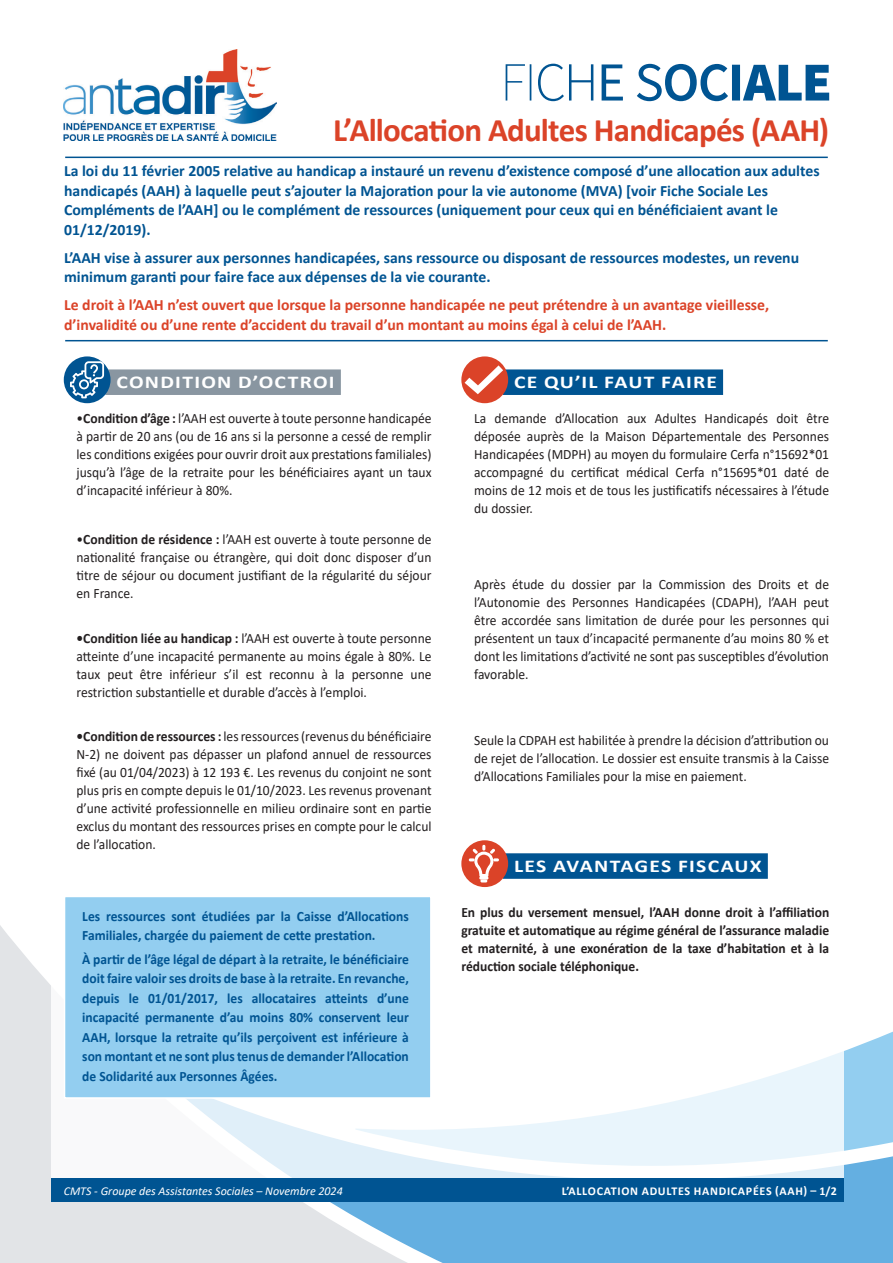
<style>
.page{position:relative;width:893px;height:1263px;background:#fff}
.page>*{position:absolute;margin:0;border:0;box-sizing:border-box;transform-origin:0 0}
.t1{font:700 33px "Calibri";letter-spacing:-.025em;color:#db4328}
.texte_fiche{font:700 18px "Calibri";letter-spacing:.06em;color:#fff;scale:1.2 1}
.sous_titre_barette_grise{font:700 18px "Calibri";letter-spacing:.06em;color:#fff;scale:1.2 1}
.sous_titre_barette_bleue{font:700 18px "Calibri";letter-spacing:.055em;color:#fff;scale:1.2 1}
.Texte_chapeau{font:700 15.75px/19.5px "Calibri";color:#005492}
.Texte_chapeau-2{font:700 15.75px/19.5px "Calibri";color:#db4328}
.texte_fiche-2{font:14.25px/18px "Calibri";color:#231f20;text-align:justify;scale:.95 1}
.texte_encadré_bleu{font:700 14.25px/19.5px "Calibri";color:#005492;scale:.95 1}
.texte_fiche-3{font:700 14.25px/18px "Calibri";color:#231f20;text-align:justify;scale:.95 1}
.t2{font:italic 12px "Calibri";color:#fff}
.t3{font:700 12px "Calibri";letter-spacing:.06em;color:#fff}
.s1{font-weight:700}
</style>
<div class="page">
<svg style="left:0;top:840px;width:893px;height:423px"></svg>
<svg style="left:51px;top:848px;width:792px;height:331px"></svg>
<div style="left:51px;top:1179px;width:792px;height:23px;background:#005492"></div>
<img style="left:64px;top:50px;width:212px;height:90px">
<svg style="left:506px;top:64px;width:323px;height:37px"></svg>
<div style="left:105px;top:369px;width:236px;height:26px;background:#8996a1"></div>
<svg style="left:64px;top:356px;width:47px;height:47px"></svg>
<svg style="left:70px;top:361px;width:34px;height:37px"></svg>
<div style="left:503px;top:369px;width:220px;height:26px;background:#005492"></div>
<div style="left:503px;top:853px;width:265px;height:26px;background:#005492"></div>
<div style="left:461px;top:356px;width:47px;height:47px;background:#db4328;border-radius:50%"></div>
<svg style="left:465px;top:365px;width:38px;height:29px"></svg>
<div style="left:461px;top:840px;width:47px;height:47px;background:#db4328;border-radius:50%"></div>
<svg style="left:469px;top:845px;width:30px;height:37px"></svg>
<hr style="left:65px;top:157px;width:763px;height:1px;background:#005492">
<hr style="left:65px;top:340px;width:763px;height:1px;background:#005492">
<div style="left:65px;top:896px;width:366px;height:202px;background:#93cef0"></div>
<div style="left:64px;top:896px;width:368px;height:203px;border:2px solid #fff"></div>
<p class="t1" style="left:333px;top:107px;width:498px">L’Allocation Adultes Handicapés (AAH)</p>
<p class="Texte_chapeau" style="left:64px;top:161px;width:757px">La loi du 11 février 2005 relative au handicap a instauré un revenu d’existence composé d’une allocation aux adultes handicapés (AAH) à laquelle peut s’ajouter la Majoration pour la vie autonome (MVA) [voir Fiche Sociale Les Compléments de l’AAH] ou le complément de ressources (uniquement pour ceux qui en bénéficiaient avant le 01/12/2019).</p>
<p class="Texte_chapeau" style="left:64px;top:248px;width:737px">L’AAH vise à assurer aux personnes handicapées, sans ressource ou disposant de ressources modestes, un revenu minimum garanti pour faire face aux dépenses de la vie courante.</p>
<p class="Texte_chapeau-2" style="left:64px;top:295px;width:707px">Le droit à l’AAH n’est ouvert que lorsque la personne handicapée ne peut prétendre à un avantage vieillesse, d’invalidité ou d’une rente d’accident du travail d’un montant au moins égal à celui de l’AAH.</p>
<p class="sous_titre_barette_grise" style="left:116px;top:369px;width:183px">CONDITION D’OCTROI</p>
<p class="texte_fiche-2" style="left:77px;top:409px;width:375px">•<span class="s1">Condition d’âge :</span> l’AAH est ouverte à toute personne handicapée à partir de 20 ans (ou de 16 ans si la personne a cessé de remplir les conditions exigées pour ouvrir droit aux prestations familiales) jusqu’à l’âge de la retraite pour les bénéficiaires ayant un taux d’incapacité inférieur à 80%.</p>
<p class="texte_fiche-2" style="left:77px;top:530px;width:375px">•<span class="s1">Condition de résidence :</span> l’AAH est ouverte à toute personne de nationalité française ou étrangère, qui doit donc disposer d’un titre de séjour ou document justifiant de la régularité du séjour en France.</p>
<p class="texte_fiche-2" style="left:77px;top:628px;width:375px"><span class="s1">•Condition liée au handicap :</span> l’AAH est ouverte à toute personne atteinte d’une incapacité permanente au moins égale à 80%. Le taux peut être inférieur s’il est reconnu à la personne une restriction substantielle et durable d’accès à l’emploi.</p>
<p class="texte_fiche-2" style="left:77px;top:727px;width:375px"><span class="s1">•Condition de ressources :</span> les ressources (revenus du bénéficiaire N-2) ne doivent pas dépasser un plafond annuel de ressources fixé (au 01/04/2023) à 12 193 €. Les revenus du conjoint ne sont plus pris en compte depuis le 01/10/2023. Les revenus provenant d’une activité professionnelle en milieu ordinaire sont en partie exclus du montant des ressources prises en compte pour le calcul de l’allocation.</p>
<p class="texte_encadré_bleu" style="left:82px;top:906px;width:345px">Les ressources sont étudiées par la Caisse d’Allocations<br>Familiales, chargée du paiement de cette prestation.</p>
<p class="texte_encadré_bleu" style="left:82px;top:949px;width:345px;text-align:justify">À partir de l’âge légal de départ à la retraite, le bénéficiaire doit faire valoir ses droits de base à la retraite. En revanche, depuis le 01/01/2017, les allocataires atteints d’une incapacité permanente d’au moins 80% conservent leur AAH, lorsque la retraite qu’ils perçoivent est inférieure à son montant et ne sont plus tenus de demander l’Allocation de Solidarité aux Personnes Âgées.</p>
<p class="sous_titre_barette_bleue" style="left:514px;top:369px;width:171px">CE QU’IL FAUT FAIRE</p>
<p class="texte_fiche-2" style="left:474px;top:409px;width:375px">La demande d’Allocation aux Adultes Handicapés doit être déposée auprès de la Maison Départementale des Personnes Handicapées (MDPH) au moyen du formulaire Cerfa n°15692*01 accompagné du certificat médical Cerfa n°15695*01 daté de moins de 12 mois et de tous les justificatifs nécessaires à l’étude du dossier.</p>
<p class="texte_fiche-2" style="left:474px;top:574px;width:375px">Après étude du dossier par la Commission des Droits et de l’Autonomie des Personnes Handicapées (CDAPH), l’AAH peut être accordée sans limitation de durée pour les personnes qui présentent un taux d’incapacité permanente d’au moins 80 % et dont les limitations d’activité ne sont pas susceptibles d’évolution favorable.</p>
<p class="texte_fiche-2" style="left:474px;top:731px;width:375px">Seule la CDPAH est habilitée à prendre la décision d’attribution ou de rejet de l’allocation. Le dossier est ensuite transmis à la Caisse d’Allocations Familiales pour la mise en paiement.</p>
<p class="texte_fiche" style="left:514px;top:853px;width:208px">LES AVANTAGES FISCAUX</p>
<p class="texte_fiche-3" style="left:461px;top:903px;width:389px">En plus du versement mensuel, l’AAH donne droit à l’affiliation gratuite et automatique au régime général de l’assurance maladie et maternité, à une exonération de la taxe d’habitation et à la réduction sociale téléphonique.</p>
<p class="t2" style="left:64px;top:1182px;width:281px">CMTS - Groupe des Assistantes Sociales – Novembre 2024</p>
<p class="t3" style="left:562px;top:1182px;width:277px">L’ALLOCATION ADULTES HANDICAPÉES (AAH) – 1/2</p>
</div>
